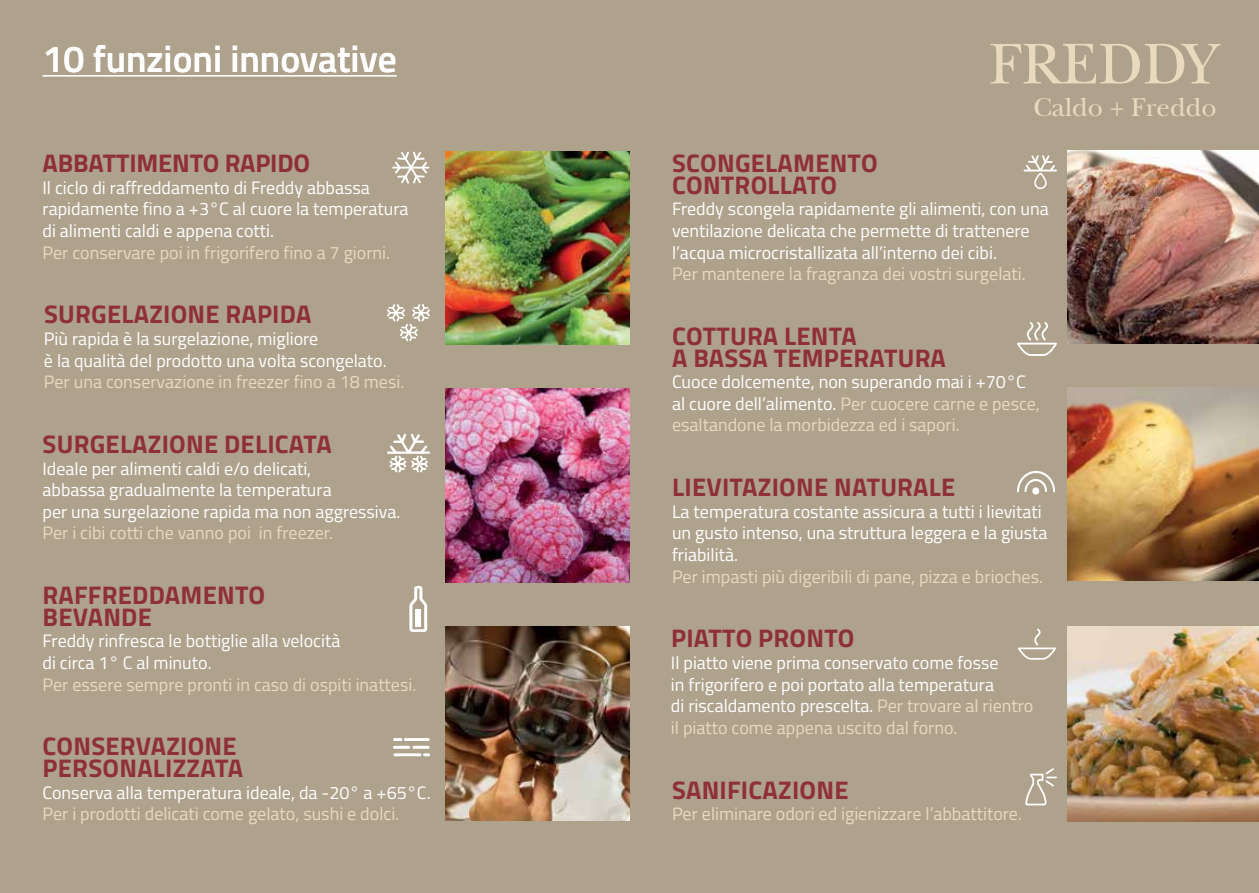
<style>
.page{position:relative;width:1259px;height:893px;background:#afa28d}
.page>*{position:absolute;margin:0;border:0;box-sizing:border-box;transform-origin:0 0}
.t1{font:60px "New Baskerville Std";color:#e9dabe}
.t2{font:600 37.5px "Titillium Web";color:#fff}
.t3{font:27px "New Baskerville Std";color:#e9dabe}
.t4{font:700 25.5px/21.6px "Titillium Web";letter-spacing:.01em;color:#8f2f39}
.t5{font:18px/21.6px "Titillium Web";color:#fff}
.t6{font:18px "Titillium Web";color:#e9dabe}
.s1{color:#e9dabe}
</style>
<div class="page">
<img style="left:1067px;top:151px;width:192px;height:193px">
<img style="left:1067px;top:388px;width:192px;height:193px">
<img style="left:1067px;top:627px;width:192px;height:194px">
<img style="left:445px;top:152px;width:184px;height:193px">
<img style="left:445px;top:389px;width:184px;height:193px">
<img style="left:445px;top:627px;width:184px;height:193px">
<svg style="left:1023px;top:155px;width:34px;height:34px"></svg>
<svg style="left:1017px;top:322px;width:40px;height:34px"></svg>
<div style="left:1032px;top:487px;width:7px;height:8px;background:#fff;border-radius:50%"></div>
<svg style="left:1017px;top:471px;width:38px;height:21px"></svg>
<svg style="left:1018px;top:628px;width:38px;height:32px"></svg>
<svg style="left:1025px;top:768px;width:32px;height:37px"></svg>
<hr style="left:43px;top:75px;width:354px;height:1px;background:#fff">
<svg style="left:392px;top:151px;width:37px;height:33px"></svg>
<svg style="left:387px;top:434px;width:43px;height:38px"></svg>
<svg style="left:387px;top:304px;width:43px;height:37px"></svg>
<svg style="left:409px;top:586px;width:18px;height:46px"></svg>
<div style="left:415px;top:609px;width:6px;height:17px;background:#fff"></div>
<svg style="left:423px;top:753px;width:7px;height:3px"></svg>
<svg style="left:393px;top:738px;width:9px;height:3px"></svg>
<hr style="left:404px;top:738px;width:26px;height:3px;background:#fff">
<hr style="left:393px;top:753px;width:28px;height:3px;background:#fff">
<hr style="left:393px;top:746px;width:17px;height:3px;background:#fff">
<hr style="left:412px;top:746px;width:18px;height:3px;background:#fff">
<h2 class="t2" style="left:43px;top:31px;width:356px">10 funzioni innovative</h2>
<h3 class="t4" style="left:43px;top:151px;width:269px">ABBATTIMENTO RAPIDO</h3>
<p class="t5" style="left:43px;top:176px;width:368px">Il ciclo di raffreddamento di Freddy abbassa rapidamente fino a +3°C al cuore la temperatura di alimenti caldi e appena cotti.</p>
<p class="t6" style="left:43px;top:239px;width:349px">Per conservare poi in frigorifero fino a 7 giorni.</p>
<h3 class="t4" style="left:44px;top:302px;width:269px">SURGELAZIONE RAPIDA</h3>
<p class="t5" style="left:44px;top:327px;width:344px">Più rapida è la surgelazione, migliore<br>è la qualità del prodotto una volta scongelato.</p>
<p class="t6" style="left:44px;top:369px;width:362px">Per una conservazione in freezer fino a 18 mesi.</p>
<h3 class="t4" style="left:43px;top:432px;width:290px">SURGELAZIONE DELICATA</h3>
<p class="t5" style="left:43px;top:457px;width:359px">Ideale per alimenti caldi e/o delicati,<br>abbassa gradualmente la temperatura<br>per una surgelazione rapida ma non aggressiva.</p>
<p class="t6" style="left:43px;top:520px;width:292px">Per i cibi cotti che vanno poi in freezer.</p>
<h3 class="t4" style="left:43px;top:583px;width:224px">RAFFREDDAMENTO<br>BEVANDE</h3>
<p class="t5" style="left:43px;top:629px;width:299px">Freddy rinfresca le bottiglie alla velocità di circa 1° C al minuto.</p>
<p class="t6" style="left:43px;top:671px;width:375px">Per essere sempre pronti in caso di ospiti inattesi.</p>
<h3 class="t4" style="left:43px;top:734px;width:202px">CONSERVAZIONE<br>PERSONALIZZATA</h3>
<p class="t5" style="left:43px;top:781px;width:389px">Conserva alla temperatura ideale, da -20° a +65°C.</p>
<p class="t6" style="left:43px;top:801px;width:358px">Per i prodotti delicati come gelato, sushi e dolci.</p>
<h1 class="t1" style="left:989px;top:29px;width:228px">FREDDY</h1>
<h3 class="t3" style="left:1033px;top:91px;width:185px">Caldo + Freddo</h3>
<h3 class="t4" style="left:672px;top:151px;width:207px">SCONGELAMENTO<br>CONTROLLATO</h3>
<p class="t5" style="left:672px;top:197px;width:378px">Freddy scongela rapidamente gli alimenti, con una ventilazione delicata che permette di trattenere l’acqua microcristallizata all’interno dei cibi.</p>
<p class="t6" style="left:672px;top:261px;width:355px">Per mantenere la fragranza dei vostri surgelati.</p>
<h3 class="t4" style="left:672px;top:324px;width:275px">COTTURA LENTA<br>A BASSA TEMPERATURA</h3>
<p class="t5" style="left:672px;top:370px;width:369px">Cuoce dolcemente, non superando mai i +70°C al cuore dell’alimento. <span class="s1">Per cuocere carne e pesce, esaltandone la morbidezza ed i sapori.</span></p>
<h3 class="t4" style="left:672px;top:475px;width:284px">LIEVITAZIONE NATURALE</h3>
<p class="t5" style="left:672px;top:500px;width:377px">La temperatura costante assicura a tutti i lievitati un gusto intenso, una struttura leggera e la giusta friabilità.</p>
<p class="t6" style="left:672px;top:563px;width:372px">Per impasti più digeribili di pane, pizza e brioches.</p>
<h3 class="t4" style="left:671px;top:626px;width:185px">PIATTO PRONTO</h3>
<p class="t5" style="left:671px;top:651px;width:364px">Il piatto viene prima conservato come fosse<br>in frigorifero e poi portato alla temperatura<br>di riscaldamento prescelta. <span class="s1">Per trovare al rientro il piatto come appena uscito dal forno.</span></p>
<h3 class="t4" style="left:672px;top:777px;width:178px">SANIFICAZIONE</h3>
<p class="t6" style="left:672px;top:801px;width:351px">Per eliminare odori ed igienizzare l’abbattitore.</p>
</div>
